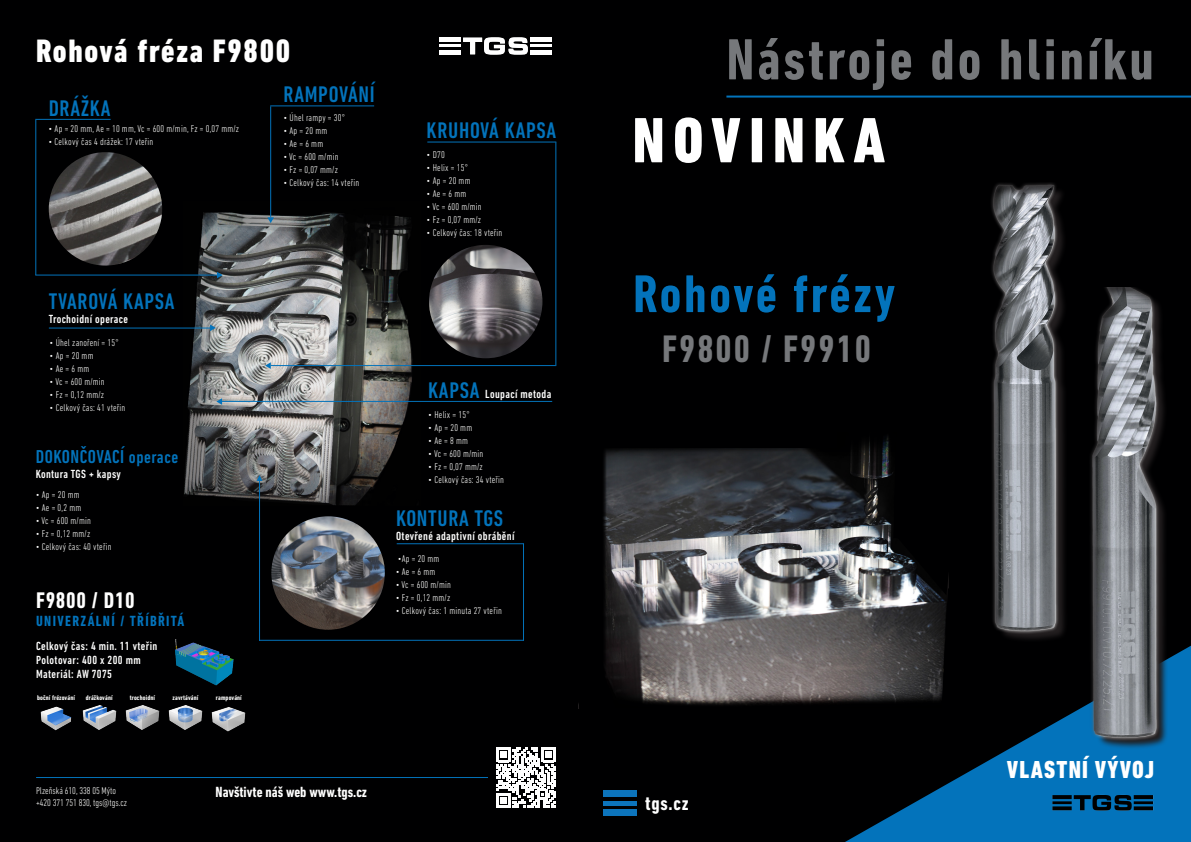
<style>
.page{position:relative;width:1191px;height:842px;background:#fff}
.page>*{position:absolute;margin:0;border:0;box-sizing:border-box;transform-origin:0 0}
.t1{font:800 condensed 65px "DIN Next LT Pro";letter-spacing:.13em;color:#fff}
.t2{font:700 condensed 59px "DIN Next LT Pro";letter-spacing:.05em;color:#76787b}
.t3{font:700 condensed 54px "DIN Next LT Pro";letter-spacing:.05em;color:#0373bb}
.t4{font:700 condensed 39px "DIN Next LT Pro";letter-spacing:.05em;color:#76787b}
.t5{font:800 condensed 33px "DIN Next LT Pro";letter-spacing:.05em;color:#fff}
.t6{font:800 condensed 25px "DIN Next LT Pro";letter-spacing:.05em;color:#fff}
.t7{font:500 condensed 23px "DIN Next LT Pro";letter-spacing:.03em;color:#0373bb}
.t8{font:700 condensed 23px "DIN Next LT Pro";letter-spacing:.03em;color:#fff}
.t9{font:700 condensed 20px "DIN Next LT Pro";color:#fff}
.t10{font:500 condensed 19px "DIN Next LT Pro";letter-spacing:.03em;color:#0373bb}
.t11{font:700 condensed 15px "DIN Next LT Pro";color:#fff}
.t12{font:700 condensed 15px "DIN Next LT Pro";letter-spacing:.09em;color:#0373bb}
.t13{font:500 condensed 12px/14.4px "DIN Next LT Pro";letter-spacing:.03em;color:#fff}
.t14{font:300 condensed 10px "DIN Next LT Pro";letter-spacing:.02em;color:#fff}
.t15{font:300 condensed 10px "DIN Next LT Pro";color:#fff}
.t16{font:700 condensed 7px "DIN Next LT Pro";letter-spacing:.02em;color:#fff}
.s1{font-size:18px}
.s2{font-size:23px;color:#0373bb}
</style>
<div class="page">
<div style="left:0;top:0;width:1071px;height:842px;background:#000001"></div>
<img style="left:49px;top:152px;width:113px;height:114px;border-radius:57px">
<img style="left:429px;top:245px;width:113px;height:113px;border-radius:57px">
<img style="left:271px;top:516px;width:114px;height:114px;border-radius:57px">
<img style="left:79px;top:704px;width:40px;height:29px">
<img style="left:36px;top:704px;width:40px;height:29px">
<img style="left:122px;top:704px;width:40px;height:29px">
<img style="left:166px;top:704px;width:39px;height:29px">
<img style="left:209px;top:705px;width:40px;height:30px">
<img style="left:157px;top:632px;width:77px;height:56px">
<hr style="left:36px;top:777px;width:452px;height:1px;background:#0373bb">
<svg style="left:439px;top:37px;width:113px;height:20px"></svg>
<div style="left:439px;top:57px;width:117px;height:19px;background:#000001"></div>
<img style="left:183px;top:201px;width:238px;height:304px">
<hr style="left:270px;top:105px;width:104px;height:1px;background:#0373bb">
<hr style="left:270px;top:106px;width:1px;height:111px;background:#0373bb">
<svg style="left:267px;top:217px;width:7px;height:6px"></svg>
<hr style="left:427px;top:142px;width:129px;height:1px;background:#0373bb">
<hr style="left:555px;top:142px;width:1px;height:224px;background:#0373bb">
<svg style="left:265px;top:362px;width:6px;height:7px"></svg>
<hr style="left:271px;top:365px;width:284px;height:1px;background:#0373bb">
<hr style="left:221px;top:401px;width:331px;height:1px;background:#0373bb">
<svg style="left:216px;top:398px;width:6px;height:7px"></svg>
<hr style="left:397px;top:543px;width:127px;height:1px;background:#0373bb">
<hr style="left:523px;top:544px;width:1px;height:97px;background:#0373bb">
<svg style="left:257px;top:475px;width:5px;height:6px"></svg>
<hr style="left:259px;top:640px;width:265px;height:1px;background:#0373bb">
<hr style="left:49px;top:328px;width:163px;height:1px;background:#0373bb">
<svg style="left:210px;top:325px;width:6px;height:6px"></svg>
<hr style="left:35px;top:119px;width:76px;height:1px;background:#0373bb">
<hr style="left:35px;top:120px;width:1px;height:155px;background:#0373bb">
<hr style="left:35px;top:275px;width:182px;height:1px;background:#0373bb">
<svg style="left:217px;top:272px;width:6px;height:6px"></svg>
<hr style="left:259px;top:480px;width:1px;height:161px;background:#0373bb">
<svg style="left:496px;top:748px;width:60px;height:59px"></svg>
<svg style="left:845px;top:646px;width:346px;height:196px;background:#013c63"></svg>
<div style="left:603px;top:790px;width:33px;height:7px;background:#0c74bc"></div>
<hr style="left:603px;top:801px;width:33px;height:4px;background:#0c74bc">
<div style="left:603px;top:809px;width:33px;height:7px;background:#0c74bc"></div>
<img style="left:1034px;top:781px;width:130px;height:35px">
<svg style="left:601px;top:448px;width:292px;height:260px;background:#6c6a6a"></svg>
<div style="left:578px;top:710px;width:375px;height:20px;background:#000001"></div>
<svg style="left:544px;top:597px;width:75px;height:130px;background:#040304"></svg>
<div style="left:564px;top:427px;width:34px;height:243px;background:#000001"></div>
<div style="left:564px;top:407px;width:272px;height:41px;background:#000001"></div>
<svg style="left:893px;top:558px;width:88px;height:158px;background:#1c1d1e"></svg>
<svg style="left:630px;top:0;width:561px;height:558px;background:#070809"></svg>
<div style="left:996px;top:187px;width:72px;height:456px;background:linear-gradient(to bottom,#010102,#0c0b0c)"></div>
<div style="left:983px;top:183px;width:78px;height:456px;background:#231f20;opacity:.75"></div>
<div style="left:1071px;top:287px;width:120px;height:462px;background:#231f20;opacity:.75"></div>
<hr style="left:726px;top:96px;width:465px;height:2px;background:#0373bb">
<p class="t5" style="left:36px;top:32px;width:256px">Rohová fréza F9800</p>
<p class="t7" style="left:49px;top:95px;width:63px">DRÁŽKA</p>
<p class="t14" style="left:48px;top:123px;width:192px">• Ap = 20 mm, Ae = 10 mm, Vc = 600 m/min, Fz = 0,07 mm/z</p>
<p class="t14" style="left:48px;top:136px;width:106px">• Celkový čas 4 drážek: 17 vteřin</p>
<p class="t7" style="left:49px;top:288px;width:127px">TVAROVÁ KAPSA</p>
<p class="t13" style="left:49px;top:312px;width:81px">Trochoidní operace</p>
<p class="t14" style="left:50px;top:337px;width:70px">• Úhel zanoření = 15°</p>
<p class="t14" style="left:50px;top:350px;width:45px">• Ap = 20 mm</p>
<p class="t14" style="left:50px;top:363px;width:41px">• Ae = 6 mm</p>
<p class="t14" style="left:50px;top:376px;width:57px">• Vc = 600 m/min</p>
<p class="t14" style="left:50px;top:389px;width:56px">• Fz = 0,12 mm/z</p>
<p class="t14" style="left:50px;top:402px;width:77px">• Celkový čas: 41 vteřin</p>
<p class="t10" style="left:36px;top:446px;width:144px">DOKONČOVACÍ <span class="s1">operace</span></p>
<p class="t13" style="left:36px;top:466px;width:87px">Kontura TGS + kapsy</p>
<p class="t14" style="left:36px;top:489px;width:45px">• Ap = 20 mm</p>
<p class="t14" style="left:36px;top:502px;width:47px">• Ae = 0,2 mm</p>
<p class="t14" style="left:36px;top:515px;width:57px">• Vc = 600 m/min</p>
<p class="t14" style="left:36px;top:528px;width:56px">• Fz = 0,12 mm/z</p>
<p class="t14" style="left:36px;top:541px;width:77px">• Celkový čas: 40 vteřin</p>
<p class="t8" style="left:36px;top:587px;width:100px">F9800 / D10</p>
<p class="t13" style="left:36px;top:638px;width:123px">Celkový čas: 4 min. 11 vteřin<br>Polotovar: 400 x 200 mm<br>Materiál: AW 7075</p>
<p class="t12" style="left:36px;top:612px;width:150px">UNIVERZÁLNÍ / TŘÍBŘITÁ</p>
<p class="t16" style="left:37px;top:694px;width:39px">boční frézování</p>
<p class="t16" style="left:86px;top:694px;width:28px">drážkování</p>
<p class="t16" style="left:130px;top:694px;width:27px">trochoidní</p>
<p class="t16" style="left:173px;top:694px;width:27px">zavrtávání</p>
<p class="t16" style="left:216px;top:693px;width:27px">rampování</p>
<p class="t7" style="left:284px;top:81px;width:92px">RAMPOVÁNÍ</p>
<p class="t14" style="left:283px;top:112px;width:63px">• Úhel rampy = 30°</p>
<p class="t14" style="left:283px;top:125px;width:45px">• Ap = 20 mm</p>
<p class="t14" style="left:283px;top:138px;width:41px">• Ae = 6 mm</p>
<p class="t14" style="left:283px;top:151px;width:57px">• Vc = 600 m/min</p>
<p class="t14" style="left:283px;top:164px;width:56px">• Fz = 0,07 mm/z</p>
<p class="t14" style="left:283px;top:177px;width:77px">• Celkový čas: 14 vteřin</p>
<p class="t7" style="left:426px;top:117px;width:131px">KRUHOVÁ KAPSA</p>
<p class="t14" style="left:426px;top:149px;width:20px">• D70</p>
<p class="t14" style="left:426px;top:162px;width:43px">• Helix = 15°</p>
<p class="t14" style="left:426px;top:175px;width:45px">• Ap = 20 mm</p>
<p class="t14" style="left:426px;top:188px;width:41px">• Ae = 6 mm</p>
<p class="t14" style="left:426px;top:201px;width:57px">• Vc = 600 m/min</p>
<p class="t14" style="left:426px;top:214px;width:56px">• Fz = 0,07 mm/z</p>
<p class="t14" style="left:426px;top:227px;width:77px">• Celkový čas: 18 vteřin</p>
<p class="t13" style="left:428px;top:386px;width:125px"><span class="s2">KAPSA</span> Loupací metoda</p>
<p class="t14" style="left:428px;top:409px;width:43px">• Helix = 15°</p>
<p class="t14" style="left:428px;top:422px;width:45px">• Ap = 20 mm</p>
<p class="t14" style="left:428px;top:435px;width:41px">• Ae = 8 mm</p>
<p class="t14" style="left:428px;top:448px;width:57px">• Vc = 600 m/min</p>
<p class="t14" style="left:428px;top:461px;width:56px">• Fz = 0,07 mm/z</p>
<p class="t14" style="left:428px;top:474px;width:77px">• Celkový čas: 34 vteřin</p>
<p class="t7" style="left:396px;top:505px;width:109px">KONTURA TGS</p>
<p class="t13" style="left:396px;top:529px;width:120px">Otevřené adaptivní obrábění</p>
<p class="t14" style="left:398px;top:553px;width:43px">•Ap = 20 mm</p>
<p class="t14" style="left:396px;top:566px;width:41px">• Ae = 6 mm</p>
<p class="t14" style="left:396px;top:579px;width:57px">• Vc = 600 m/min</p>
<p class="t14" style="left:396px;top:592px;width:56px">• Fz = 0,12 mm/z</p>
<p class="t14" style="left:396px;top:605px;width:108px">• Celkový čas: 1 minuta 27 vteřin</p>
<p class="t15" style="left:36px;top:785px;width:81px">Plzeňská 610, 338 05 Mýto</p>
<p class="t15" style="left:36px;top:797px;width:92px">+420 371 751 830, tgs@tgs.cz</p>
<p class="t11" style="left:215px;top:784px;width:153px">Navštivte náš web www.tgs.cz</p>
<p class="t2" style="left:726px;top:26px;width:429px">Nástroje do hliníku</p>
<p class="t1" style="left:632px;top:103px;width:254px">NOVINKA</p>
<p class="t3" style="left:633px;top:263px;width:264px">Rohové frézy</p>
<p class="t4" style="left:662px;top:326px;width:210px">F9800 / F9910</p>
<p class="t9" style="left:645px;top:791px;width:45px">tgs.cz</p>
<p class="t6" style="left:1006px;top:755px;width:149px">VLASTNÍ VÝVOJ</p>
</div>
